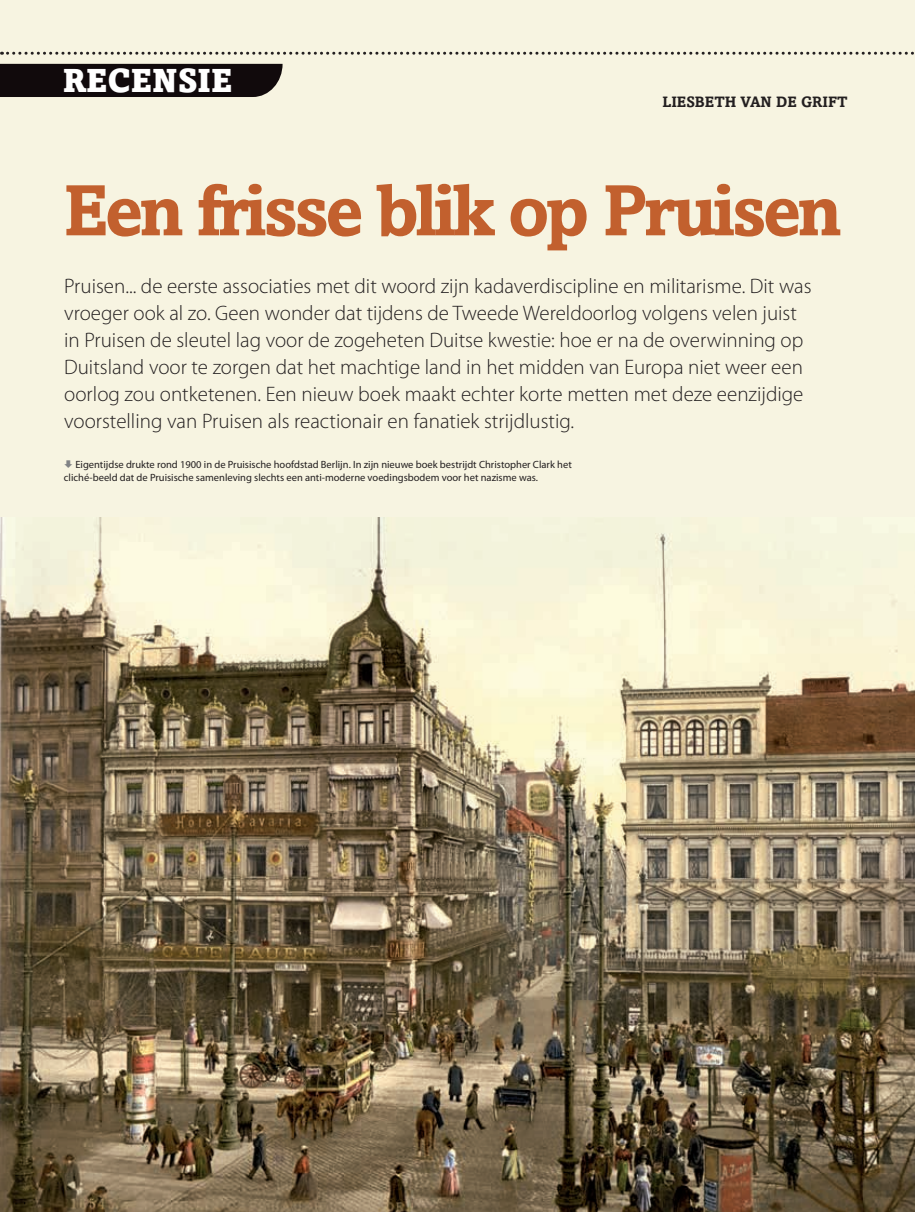
<style>
.page{position:relative;width:915px;height:1212px;background:#fff}
.page>*{position:absolute;margin:0;border:0;box-sizing:border-box;transform-origin:0 0}
.t1{font:700 72px "Amasis";letter-spacing:-.05em;color:#c2602e}
.t2{font:900 33px "Amasis";color:#fff}
.t3{font:300 21px/27px "Myriad Pro";color:#231f20}
.t4{font:700 15px "Amasis";color:#231f20}
.t5{font:10.5px/13.5px "Myriad Pro";color:#231f20}
</style>
<div class="page">
<div style="left:0;top:0;width:914px;height:718px;background:#f7f4e1"></div>
<svg style="left:2px;top:52px;width:913px;height:3px"></svg>
<div style="left:0;top:64px;width:282px;height:33px;background:#110a0c"></div>
<img style="left:0;top:518px;width:914px;height:694px">
<svg style="left:859px;top:1111px;width:23px;height:22px"></svg>
<h2 class="t2" style="left:63px;top:60px;width:171px">RECENSIE</h2>
<p class="t4" style="left:662px;top:93px;width:187px">Liesbeth van de Grift</p>
<h1 class="t1" style="left:63px;top:167px;width:779px">Een frisse blik op Pruisen</h1>
<p class="t3" style="left:64px;top:273px;width:748px">Pruisen... de eerste associaties met dit woord zijn kadaverdiscipline en militarisme. Dit was vroeger ook al zo. Geen wonder dat tijdens de Tweede Wereldoorlog volgens velen juist in Pruisen de sleutel lag voor de zogeheten Duitse kwestie: hoe er na de overwinning op Duitsland voor te zorgen dat het machtige land in het midden van Europa niet weer een oorlog zou ontketenen. Een nieuw boek maakt echter korte metten met deze eenzijdige voorstelling van Pruisen als reactionair en fanatiek strijdlustig.</p>
<p class="t5" style="left:64px;top:458px;width:509px;text-indent:12px">Eigentijdse drukte rond 1900 in de Pruisische hoofdstad Berlijn. In zijn nieuwe boek bestrijdt Christopher Clark het cliché-beeld dat de Pruisische samenleving slechts een anti-moderne voedingsbodem voor het nazisme was.</p>
</div>
